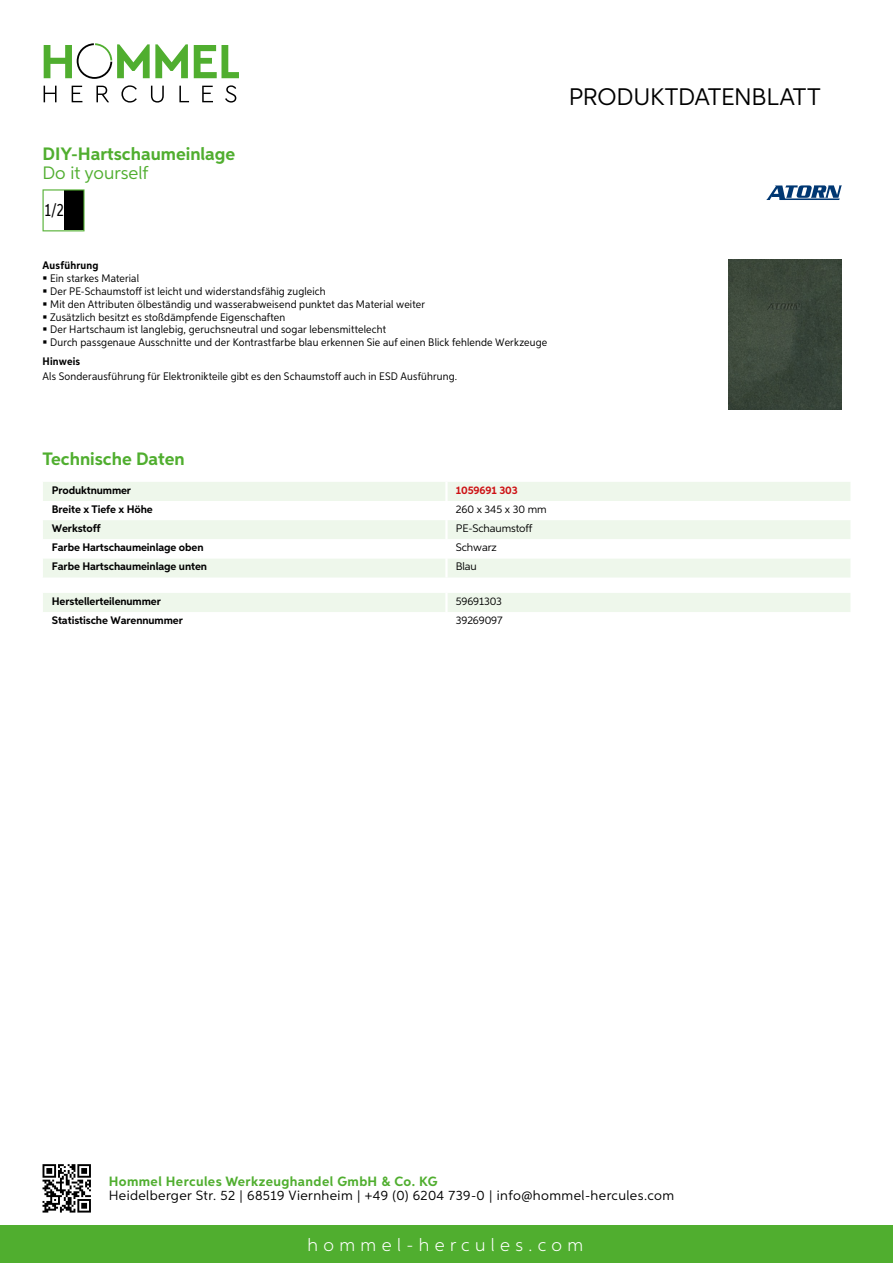
<style>
.page{position:relative;width:893px;height:1263px;background:#fff}
.page>*{position:absolute;margin:0;border:0;box-sizing:border-box;transform-origin:0 0}
.t1{font:24px "Aspira";letter-spacing:-.01em;color:#000}
.t2{font:700 18px "Aspira";color:#50ae2f}
.t3{font:300 18px "Aspira";letter-spacing:.3em;color:#fff}
.t4{font:18px "Aspira";color:#50ae2f}
.t5{font:17.85px "Aspira XX Nar";color:#000}
.t6{font:13.5px "Aspira";letter-spacing:.03em;color:#000}
.t7{font:700 13.5px "Aspira";letter-spacing:.03em;color:#50ae2f}
.t8{font:10.95px/12.8px "Aspira Nar";letter-spacing:.015em;color:#000}
.t9{font:700 10.95px "Aspira";letter-spacing:-.01em;color:#000}
.t10{font:10.95px "Aspira";letter-spacing:-.01em;color:#000}
.t11{font:700 10.95px "Aspira Nar";letter-spacing:.02em;color:#000}
.t12{font:700 10.95px "Aspira";letter-spacing:-.01em;color:#cd1013}
</style>
<div class="page">
<div style="left:0;top:1226px;width:893px;height:37px;background:#50ae2f"></div>
<svg style="left:43px;top:1164px;width:48px;height:48px"></svg>
<svg style="left:194px;top:45px;width:45px;height:33px"></svg>
<svg style="left:44px;top:43px;width:144px;height:36px"></svg>
<svg style="left:44px;top:86px;width:13px;height:16px"></svg>
<svg style="left:72px;top:86px;width:10px;height:16px"></svg>
<svg style="left:96px;top:86px;width:13px;height:16px"></svg>
<svg style="left:121px;top:85px;width:16px;height:18px"></svg>
<svg style="left:151px;top:86px;width:13px;height:17px"></svg>
<svg style="left:179px;top:86px;width:10px;height:16px"></svg>
<svg style="left:202px;top:86px;width:11px;height:16px"></svg>
<svg style="left:225px;top:85px;width:11px;height:18px"></svg>
<div style="left:43px;top:482px;width:807px;height:95px;background:#eef7eb"></div>
<svg style="left:43px;top:501px;width:807px;height:57px"></svg>
<hr style="left:445px;top:482px;width:3px;height:19px;background:#fff">
<hr style="left:445px;top:501px;width:3px;height:19px;background:#fff">
<hr style="left:445px;top:520px;width:3px;height:19px;background:#fff">
<hr style="left:445px;top:539px;width:3px;height:19px;background:#fff">
<hr style="left:445px;top:558px;width:3px;height:19px;background:#fff">
<div style="left:43px;top:593px;width:807px;height:19px;background:#eef7eb"></div>
<svg style="left:43px;top:189px;width:42px;height:42px"></svg>
<img style="left:729px;top:259px;width:113px;height:150px">
<svg style="left:766px;top:185px;width:76px;height:15px"></svg>
<h2 class="t2" style="left:43px;top:142px;width:194px">DIY-Hartschaumeinlage</h2>
<h2 class="t4" style="left:43px;top:162px;width:107px">Do it yourself</h2>
<h3 class="t5" style="left:45px;top:199px;width:20px">1/2</h3>
<p class="t11" style="left:43px;top:259px;width:58px">Ausführung</p>
<p class="t8" style="left:50px;top:272px;width:499px">Ein starkes Material<br>Der PE-Schaumstoff ist leicht und widerstandsfähig zugleich<br>Mit den Attributen ölbeständig und wasserabweisend punktet das Material weiter<br>Zusätzlich besitzt es stoßdämpfende Eigenschaften<br>Der Hartschaum ist langlebig, geruchsneutral und sogar lebensmittelecht<br>Durch passgenaue Ausschnitte und der Kontrastfarbe blau erkennen Sie auf einen Blick fehlende Werkzeuge</p>
<p class="t11" style="left:43px;top:355px;width:39px">Hinweis</p>
<p class="t8" style="left:43px;top:370px;width:416px">Als Sonderausführung für Elektronikteile gibt es den Schaumstoff auch in ESD Ausführung.</p>
<h1 class="t1" style="left:569px;top:82px;width:253px">Produktdatenblatt</h1>
<h2 class="t2" style="left:43px;top:448px;width:144px">Technische Daten</h2>
<p class="t9" style="left:52px;top:483px;width:81px">Produktnummer</p>
<p class="t12" style="left:456px;top:483px;width:63px">1059691 303</p>
<p class="t9" style="left:52px;top:502px;width:103px">Breite x Tiefe x Höhe</p>
<p class="t10" style="left:456px;top:502px;width:92px">260 x 345 x 30 mm</p>
<p class="t9" style="left:52px;top:521px;width:50px">Werkstoff</p>
<p class="t10" style="left:456px;top:522px;width:78px">PE-Schaumstoff</p>
<p class="t9" style="left:52px;top:541px;width:153px">Farbe Hartschaumeinlage oben</p>
<p class="t10" style="left:456px;top:541px;width:42px">Schwarz</p>
<p class="t9" style="left:52px;top:560px;width:157px">Farbe Hartschaumeinlage unten</p>
<p class="t10" style="left:456px;top:560px;width:23px">Blau</p>
<p class="t9" style="left:52px;top:594px;width:111px">Herstellerteilenummer</p>
<p class="t10" style="left:456px;top:594px;width:48px">59691303</p>
<p class="t9" style="left:52px;top:613px;width:132px">Statistische Warennummer</p>
<p class="t10" style="left:456px;top:613px;width:48px">39269097</p>
<p class="t7" style="left:109px;top:1172px;width:330px">Hommel Hercules Werkzeughandel GmbH &amp; Co. KG</p>
<p class="t6" style="left:109px;top:1187px;width:567px">Heidelberger Str. 52 | 68519 Viernheim | +49 (0) 6204 739-0 | info@hommel-hercules.com</p>
<h2 class="t3" style="left:307px;top:1234px;width:277px">hommel-hercules.com</h2>
</div>
